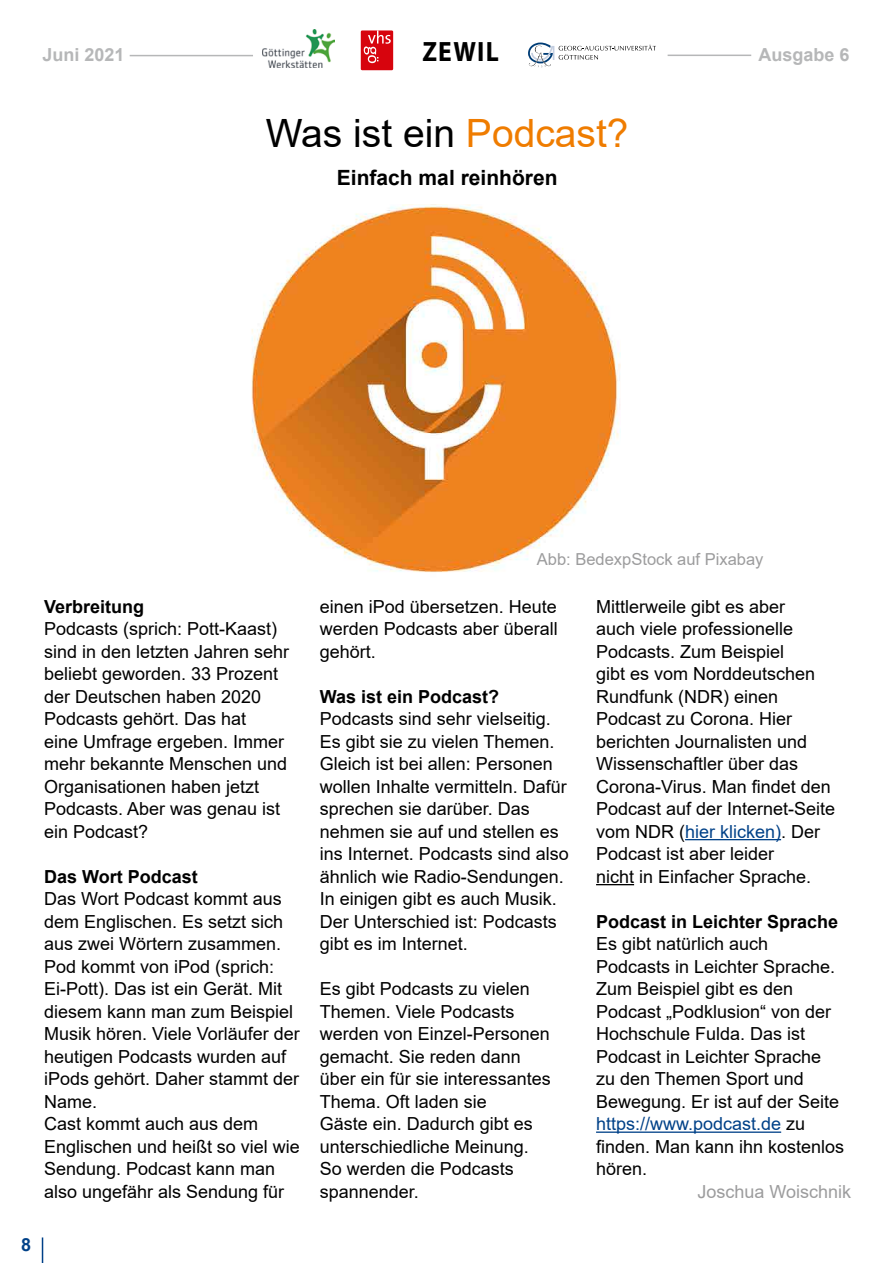
<style>
.page{position:relative;width:893px;height:1263px;background:#fff}
.page>*{position:absolute;margin:0;border:0;box-sizing:border-box;transform-origin:0 0}
.t1{font:39px "Arial";color:#000}
.t2{font:700 28.05px "Myriad Pro";letter-spacing:.05em;color:#000;scale:.91 1}
.t3{font:700 21px "Arial";color:#000}
.t4{font:18px/22.5px "Arial";color:#000}
.t5{font:700 18px "Arial";color:#000}
.t6{font:18px "Arial";color:#9c9c9d}
.t7{font:700 18px "Arial";color:#b6b7b8}
.t8{font:700 18px "Arial";color:#004188}
.t9{font:16.5px "Arial";color:#9c9c9d}
.s1{color:#ef7c00}
.s2{color:#004188}
</style>
<div class="page">
<svg style="left:42px;top:1237px;width:1px;height:26px"></svg>
<hr style="left:685px;top:839px;width:96px;height:1px;background:#004188">
<hr style="left:596px;top:884px;width:38px;height:1px;background:#000">
<hr style="left:596px;top:1131px;width:185px;height:2px;background:#004188">
<img style="left:251px;top:204px;width:370px;height:369px">
<hr style="left:130px;top:55px;width:123px;height:1px;background:#b6b7b8">
<hr style="left:668px;top:55px;width:83px;height:1px;background:#b6b7b8">
<svg style="left:528px;top:42px;width:128px;height:25px"></svg>
<img style="left:263px;top:30px;width:71px;height:37px">
<div style="left:361px;top:31px;width:32px;height:39px;background:#d7040d"></div>
<svg style="left:364px;top:31px;width:27px;height:32px"></svg>
<p class="t7" style="left:43px;top:42px;width:84px">Juni 2021</p>
<h2 class="t2" style="left:422px;top:33px;width:86px">ZEWIL</h2>
<p class="t7" style="left:758px;top:42px;width:93px">Ausgabe 6</p>
<h1 class="t1" style="left:266px;top:107px;width:364px">Was ist ein <span class="s1">Podcast?</span></h1>
<p class="t3" style="left:337px;top:163px;width:222px">Einfach mal reinhören</p>
<p class="t5" style="left:44px;top:594px;width:102px">Verbreitung</p>
<p class="t4" style="left:44px;top:617px;width:247px">Podcasts (sprich: Pott-Kaast) sind in den letzten Jahren sehr beliebt geworden. 33 Prozent der Deutschen haben 2020<br>Podcasts gehört. Das hat<br>eine Umfrage ergeben. Immer mehr bekannte Menschen und<br>Organisationen haben jetzt<br>Podcasts. Aber was genau ist ein Podcast?</p>
<p class="t5" style="left:44px;top:864px;width:155px">Das Wort Podcast</p>
<p class="t4" style="left:44px;top:887px;width:257px">Das Wort Podcast kommt aus dem Englischen. Es setzt sich aus zwei Wörtern zusammen.<br>Pod kommt von iPod (sprich:<br>Ei-Pott). Das ist ein Gerät. Mit diesem kann man zum Beispiel<br>Musik hören. Viele Vorläufer der heutigen Podcasts wurden auf iPods gehört. Daher stammt der<br>Name.<br>Cast kommt auch aus dem<br>Englischen und heißt so viel wie<br>Sendung. Podcast kann man also ungefähr als Sendung für</p>
<p class="t8" style="left:21px;top:1231px;width:12px">8</p>
<p class="t9" style="left:537px;top:548px;width:228px">Abb: BedexpStock auf Pixabay</p>
<p class="t4" style="left:320px;top:595px;width:240px;text-align:justify">einen iPod übersetzen. Heute werden Podcasts aber überall gehört.</p>
<p class="t5" style="left:320px;top:684px;width:181px">Was ist ein Podcast?</p>
<p class="t4" style="left:320px;top:707px;width:251px">Podcasts sind sehr vielseitig.<br>Es gibt sie zu vielen Themen.<br>Gleich ist bei allen: Personen wollen Inhalte vermitteln. Dafür sprechen sie darüber. Das nehmen sie auf und stellen es ins Internet. Podcasts sind also ähnlich wie Radio-Sendungen.<br>In einigen gibt es auch Musik.<br>Der Unterschied ist: Podcasts gibt es im Internet.</p>
<p class="t4" style="left:320px;top:977px;width:233px">Es gibt Podcasts zu vielen<br>Themen. Viele Podcasts werden von Einzel-Personen gemacht. Sie reden dann über ein für sie interessantes<br>Thema. Oft laden sie<br>Gäste ein. Dadurch gibt es unterschiedliche Meinung.<br>So werden die Podcasts spannender.</p>
<p class="t4" style="left:596px;top:595px;width:241px">Mittlerweile gibt es aber<br>auch viele professionelle<br>Podcasts. Zum Beispiel<br>gibt es vom Norddeutschen<br>Rundfunk (NDR) einen<br>Podcast zu Corona. Hier berichten Journalisten und<br>Wissenschaftler über das<br>Corona-Virus. Man findet den<br>Podcast auf der Internet-Seite vom NDR (<span class="s2">hier klicken)</span>. Der<br>Podcast ist aber leider<br>nicht in Einfacher Sprache.</p>
<p class="t5" style="left:596px;top:909px;width:244px">Podcast in Leichter Sprache</p>
<p class="t4" style="left:596px;top:932px;width:250px">Es gibt natürlich auch<br>Podcasts in Leichter Sprache.<br>Zum Beispiel gibt es den<br>Podcast „Podklusion“ von der<br>Hochschule Fulda. Das ist<br>Podcast in Leichter Sprache zu den Themen Sport und<br>Bewegung. Er ist auf der Seite <span class="s2">https://www.podcast.de</span> zu finden. Man kann ihn kostenlos hören.</p>
<p class="t6" style="left:697px;top:1179px;width:155px">Joschua Woischnik</p>
</div>
